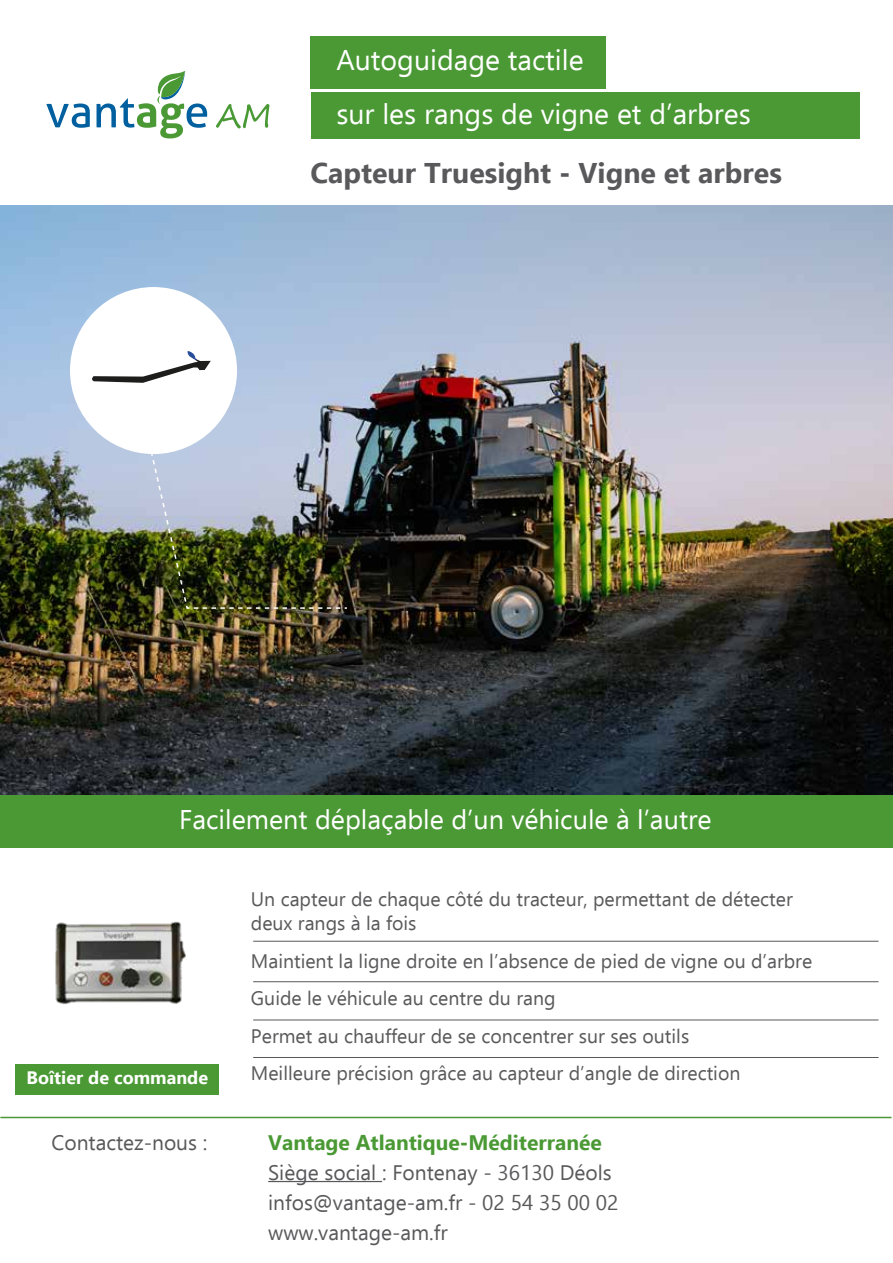
<style>
.page{position:relative;width:893px;height:1263px;background:#fff}
.page>*{position:absolute;margin:0;border:0;box-sizing:border-box;transform-origin:0 0}
.t1{font:28.5px/54px "Ebrima";color:#fff}
.t2{font:700 28.5px "Ebrima";color:#59595b}
.t3{font:27px "Ebrima";color:#fff}
.t4{font:21px/30px "Ebrima";color:#59595b}
.t5{font:700 21px "Ebrima";color:#4a9934}
.t6{font:19.5px/37.5px "Ebrima";color:#59595b}
.t7{font:700 18px "Ebrima";color:#fff}
</style>
<div class="page">
<img style="left:0;top:205px;width:893px;height:596px">
<div style="left:70px;top:287px;width:167px;height:167px;background:#fff;border-radius:50%"></div>
<img style="left:148px;top:443px;width:199px;height:166px">
<svg style="left:92px;top:351px;width:119px;height:32px"></svg>
<div style="left:311px;top:36px;width:295px;height:52px;background:#4a9934"></div>
<div style="left:311px;top:93px;width:549px;height:46px;background:#4a9934"></div>
<svg style="left:46px;top:104px;width:44px;height:24px"></svg>
<svg style="left:97px;top:71px;width:110px;height:67px"></svg>
<svg style="left:216px;top:104px;width:53px;height:24px"></svg>
<hr style="left:268px;top:1181px;width:114px;height:1px;background:#59595b">
<hr style="left:253px;top:941px;width:625px;height:1px;background:#59595b">
<hr style="left:253px;top:1019px;width:625px;height:1px;background:#59595b">
<hr style="left:253px;top:1057px;width:625px;height:1px;background:#59595b">
<hr style="left:253px;top:981px;width:625px;height:1px;background:#59595b">
<div style="left:16px;top:1065px;width:203px;height:30px;background:#4a9934"></div>
<div style="left:1px;top:795px;width:892px;height:52px;background:#4a9934"></div>
<hr style="left:0;top:1117px;width:891px;height:1px;background:#4a9934">
<img style="left:55px;top:921px;width:131px;height:84px">
<h1 class="t1" style="left:336px;top:32px;width:416px">Autoguidage tactile<br>sur les rangs de vigne et d’arbres</h1>
<h1 class="t2" style="left:310px;top:151px;width:473px">Capteur Truesight - Vigne et arbres</h1>
<h2 class="t3" style="left:179px;top:800px;width:534px">Facilement déplaçable d’un véhicule à l’autre</h2>
<p class="t7" style="left:27px;top:1063px;width:183px">Boîtier de commande</p>
<p class="t6" style="left:251px;top:887px;width:543px;line-height:24px">Un capteur de chaque côté du tracteur, permettant de détecter deux rangs à la fois</p>
<p class="t6" style="left:251px;top:941px;width:563px">Maintient la ligne droite en l’absence de pied de vigne ou d’arbre Guide le véhicule au centre du rang<br>Permet au chauffeur de se concentrer sur ses outils<br>Meilleure précision grâce au capteur d’angle de direction</p>
<p class="t4" style="left:51px;top:1126px;width:157px">Contactez-nous :</p>
<p class="t5" style="left:268px;top:1126px;width:335px">Vantage Atlantique-Méditerranée</p>
<p class="t4" style="left:268px;top:1156px;width:352px">Siège social : Fontenay - 36130 Déols infos@vantage-am.fr - 02 54 35 00 02 www.vantage-am.fr</p>
</div>
